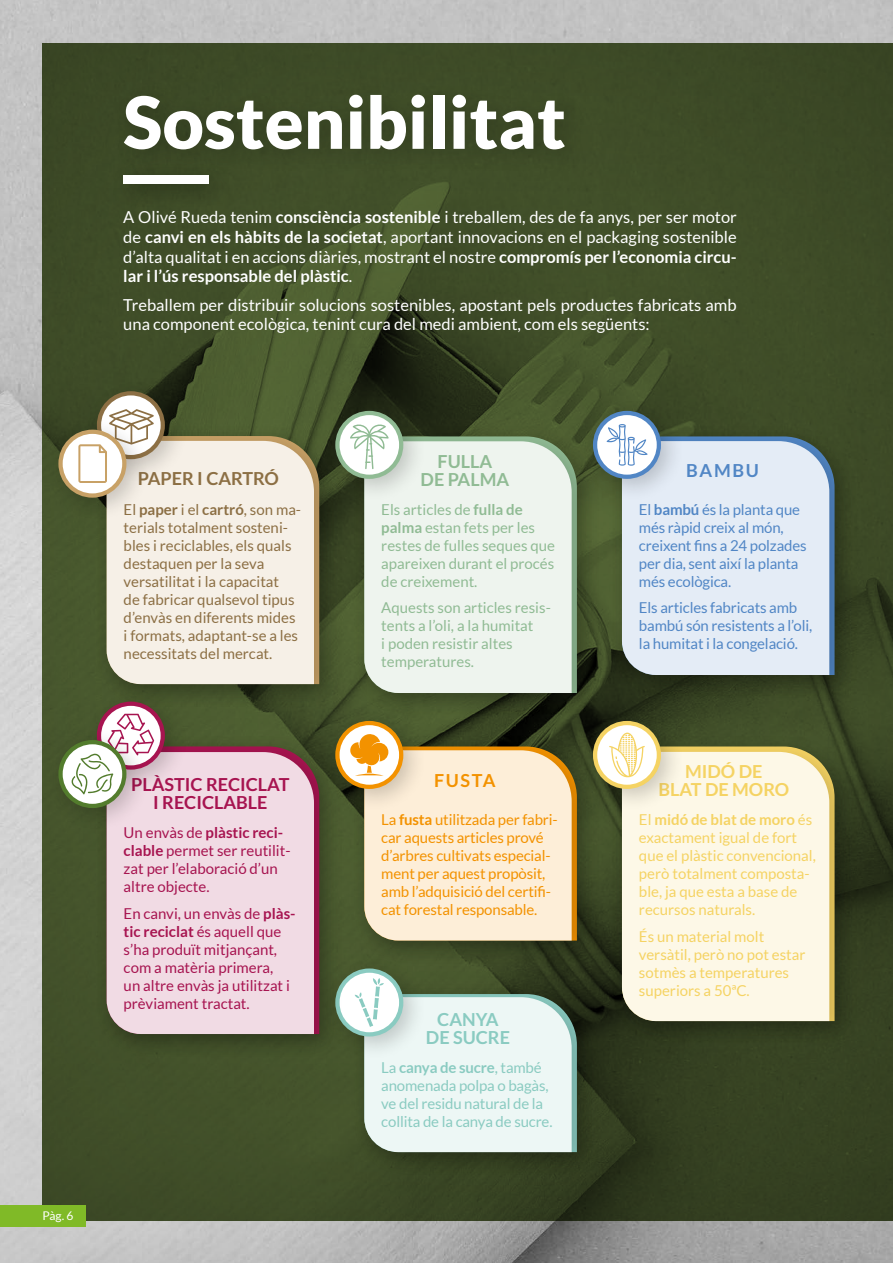
<style>
.page{position:relative;width:893px;height:1263px;background:#fff}
.page>*{position:absolute;margin:0;border:0;box-sizing:border-box;transform-origin:0 0}
.t1{font:900 72px "Lato";color:#fff}
.t2{font:700 18px/18px "Lato";color:#a71450;text-align:center}
.t3{font:700 18px/18px "Lato";color:#f5d363;text-align:center}
.t4{font:700 18px/18px "Lato";color:#90bb94;text-align:center}
.t5{font:700 18px "Lato";color:#8c6f44}
.t6{font:700 18px/18px "Lato";color:#8acbc1;text-align:center}
.t7{font:700 18px "Lato";letter-spacing:.09em;color:#5186c5}
.t8{font:700 18px "Lato";letter-spacing:.09em;color:#f39200}
.t9{font:16.5px/19.8px "Lato";color:#fff;text-align:justify}
.t10{font:15px/18px "Lato";color:#a71450}
.t11{font:15px/18px "Lato";color:#8c6f44}
.t12{font:15px/18px "Lato";color:#f5d363}
.t13{font:15px/18px "Lato";color:#90bb94}
.t14{font:15px/18px "Lato";letter-spacing:-.01em;color:#5186c5}
.t15{font:15px/18px "Lato";letter-spacing:-.01em;color:#f39200}
.t16{font:15px/18px "Lato";letter-spacing:-.01em;color:#8acbc1}
.t17{font:12px "Lato";color:#fff}
.s1{font-weight:700}
</style>
<div class="page">
<img style="left:0;top:0;width:893px;height:1263px">
<div style="left:30px;top:32px;width:863px;height:1189px;background:#000;opacity:.5"></div>
<div style="left:0;top:1205px;width:85px;height:21px;background:#80ba27"></div>
<div style="left:113px;top:83px;width:475px;height:90px;background:#3b4825"></div>
<div style="left:609px;top:733px;width:250px;height:313px;background:#000;opacity:.2"></div>
<div style="left:609px;top:739px;width:245px;height:307px;background:#000;opacity:.2"></div>
<div style="left:622px;top:752px;width:207px;height:269px;background:#fdf8e7"></div>
<div style="left:581px;top:709px;width:105px;height:104px;background:#000;opacity:.2"></div>
<div style="left:593px;top:721px;width:68px;height:68px;background:#f5d363;border-radius:50%"></div>
<div style="left:597px;top:725px;width:60px;height:60px;background:#fff;border-radius:50%"></div>
<svg style="left:609px;top:733px;width:36px;height:44px"></svg>
<div style="left:351px;top:423px;width:251px;height:295px;background:#000;opacity:.2"></div>
<div style="left:352px;top:429px;width:244px;height:289px;background:#000;opacity:.2"></div>
<div style="left:364px;top:441px;width:208px;height:252px;background:#eef4ee"></div>
<div style="left:323px;top:399px;width:105px;height:104px;background:#000;opacity:.2"></div>
<div style="left:335px;top:411px;width:68px;height:68px;background:#90bb94;border-radius:50%"></div>
<div style="left:340px;top:415px;width:59px;height:60px;background:#fff;border-radius:50%"></div>
<svg style="left:350px;top:424px;width:39px;height:45px"></svg>
<div style="left:94px;top:423px;width:250px;height:286px;background:#000;opacity:.2"></div>
<div style="left:94px;top:428px;width:245px;height:281px;background:#000;opacity:.2"></div>
<div style="left:107px;top:441px;width:207px;height:243px;background:#f6f0e7"></div>
<div style="left:85px;top:379px;width:105px;height:104px;background:#000;opacity:.2"></div>
<div style="left:97px;top:391px;width:68px;height:68px;background:#8c6f44;border-radius:50%"></div>
<div style="left:101px;top:395px;width:60px;height:60px;background:#fff;border-radius:50%"></div>
<div style="left:46px;top:417px;width:105px;height:105px;background:#000;opacity:.2"></div>
<svg style="left:58px;top:430px;width:68px;height:68px"></svg>
<div style="left:63px;top:434px;width:59px;height:59px;background:#fff;border-radius:50%"></div>
<svg style="left:78px;top:409px;width:76px;height:74px"></svg>
<div style="left:609px;top:423px;width:250px;height:277px;background:#3d4a26"></div>
<div style="left:609px;top:429px;width:245px;height:271px;background:#000;opacity:.2"></div>
<div style="left:622px;top:441px;width:207px;height:234px;background:#e4ecf6"></div>
<div style="left:581px;top:399px;width:105px;height:104px;background:#000;opacity:.2"></div>
<div style="left:593px;top:411px;width:68px;height:68px;background:#5186c5;border-radius:50%"></div>
<div style="left:597px;top:415px;width:60px;height:60px;background:#fff;border-radius:50%"></div>
<svg style="left:607px;top:424px;width:41px;height:42px"></svg>
<div style="left:351px;top:733px;width:251px;height:232px;background:#000;opacity:.2"></div>
<div style="left:352px;top:738px;width:244px;height:227px;background:#000;opacity:.2"></div>
<div style="left:323px;top:709px;width:105px;height:104px;background:#000;opacity:.2"></div>
<svg style="left:335px;top:721px;width:68px;height:68px"></svg>
<div style="left:340px;top:725px;width:59px;height:60px;background:#fff;border-radius:50%"></div>
<svg style="left:349px;top:733px;width:228px;height:207px;background:#e4d3b5"></svg>
<div style="left:351px;top:981px;width:251px;height:196px;background:#000;opacity:.2"></div>
<div style="left:352px;top:985px;width:244px;height:192px;background:#000;opacity:.2"></div>
<div style="left:323px;top:956px;width:105px;height:105px;background:#48582d"></div>
<svg style="left:335px;top:968px;width:68px;height:68px"></svg>
<div style="left:340px;top:973px;width:59px;height:59px;background:#fff;border-radius:50%"></div>
<svg style="left:355px;top:978px;width:222px;height:174px;background:#d1ded8"></svg>
<div style="left:94px;top:733px;width:250px;height:326px;background:#000;opacity:.2"></div>
<div style="left:94px;top:739px;width:245px;height:320px;background:#000;opacity:.2"></div>
<div style="left:107px;top:752px;width:207px;height:282px;background:#f1dbe4"></div>
<div style="left:85px;top:689px;width:105px;height:105px;background:#000;opacity:.2"></div>
<svg style="left:97px;top:702px;width:68px;height:68px"></svg>
<div style="left:101px;top:706px;width:60px;height:59px;background:#fff;border-radius:50%"></div>
<div style="left:46px;top:728px;width:105px;height:104px;background:#000;opacity:.2"></div>
<svg style="left:58px;top:740px;width:68px;height:68px"></svg>
<div style="left:63px;top:744px;width:59px;height:60px;background:#fff;border-radius:50%"></div>
<svg style="left:72px;top:714px;width:82px;height:80px"></svg>
<div style="left:111px;top:162px;width:122px;height:46px;background:#3c4925"></div>
<div style="left:123px;top:175px;width:85px;height:8px;background:#fff"></div>
<p class="t17" style="left:43px;top:1209px;width:33px">Pàg. 6</p>
<h1 class="t1" style="left:123px;top:80px;width:444px">Sostenibilitat</h1>
<p class="t9" style="left:123px;top:207px;width:615px">A Olivé Rueda tenim <span class="s1">consciència sostenible</span> i treballem, des de fa anys, per ser motor de <span class="s1">canvi en els hàbits de la societat</span>, aportant innovacions en el packaging sostenible d’alta qualitat i en accions diàries, mostrant el nostre <span class="s1">compromís per l’economia circu&shy;lar i l’ús responsable del plàstic</span>.</p>
<p class="t9" style="left:123px;top:295px;width:615px">Treballem per distribuir solucions sostenibles, apostant pels productes fabricats amb una component ecològica, tenint cura del medi ambient, com els següents:</p>
<p class="t5" style="left:138px;top:469px;width:143px">PAPER I CARTRÓ</p>
<p class="t11" style="left:124px;top:500px;width:179px">El <span class="s1">paper</span> i el <span class="s1">cartró</span>, son ma&shy;terials totalment sosteni&shy;bles i reciclables, els quals destaquen per la seva versatilitat i la capacitat<br>de fabricar qualsevol tipus d’envàs en diferents mides i formats, adaptant-se a les necessitats del mercat.</p>
<p class="t2" style="left:131px;top:775px;width:160px">PLÀSTIC RECICLAT<br>I RECICLABLE</p>
<p class="t10" style="left:124px;top:823px;width:168px">Un envàs de <span class="s1">plàstic reci&shy;clable</span> permet ser reutilit&shy;zat per l’elaboració d’un altre objecte.</p>
<p class="t10" style="left:124px;top:904px;width:173px">En canvi, un envàs de <span class="s1">plàs&shy;tic reciclat</span> és aquell que s’ha produït mitjançant, com a matèria primera,<br>un altre envàs ja utilitzat i prèviament tractat.</p>
<p class="t4" style="left:421px;top:452px;width:90px">FULLA<br>DE PALMA</p>
<p class="t13" style="left:381px;top:500px;width:175px">Els articles de <span class="s1">fulla de palma</span> estan fets per les restes de fulles seques que apareixen durant el procés de creixement.</p>
<p class="t13" style="left:381px;top:599px;width:171px">Aquests son articles resis&shy;tents a l’oli, a la humitat<br>i poden resistir altes temperatures.</p>
<p class="t8" style="left:434px;top:770px;width:63px">FUSTA</p>
<p class="t15" style="left:381px;top:810px;width:178px">La <span class="s1">fusta</span> utilitzada per fabri&shy;car aquests articles prové d’arbres cultivats especial&shy;ment per aquest propòsit, amb l’adquisició del certifi&shy;cat forestal responsable.</p>
<p class="t6" style="left:426px;top:1010px;width:86px">CANYA<br>DE SUCRE</p>
<p class="t16" style="left:381px;top:1058px;width:173px">La <span class="s1">canya de sucre</span>, també anomenada polpa o bagàs, ve del residu natural de la collita de la canya de sucre.</p>
<p class="t7" style="left:686px;top:460px;width:74px">BAMBU</p>
<p class="t14" style="left:639px;top:500px;width:169px">El <span class="s1">bambú</span> és la planta que més ràpid creix al món, creixent fins a 24 polzades per dia, sent així la planta més ecològica.</p>
<p class="t14" style="left:639px;top:599px;width:175px">Els articles fabricats amb bambú són resistents a l’oli, la humitat i la congelació.</p>
<p class="t3" style="left:658px;top:762px;width:132px">MIDÓ DE<br>BLAT DE MORO</p>
<p class="t12" style="left:639px;top:810px;width:178px">El <span class="s1">midó de blat de moro</span> és exactament igual de fort que el plàstic convencional, però totalment composta&shy;ble, ja que esta a base de recursos naturals.</p>
<p class="t12" style="left:639px;top:927px;width:168px">És un material molt versàtil, però no pot estar sotmès a temperatures superiors a 50ªC.</p>
</div>
